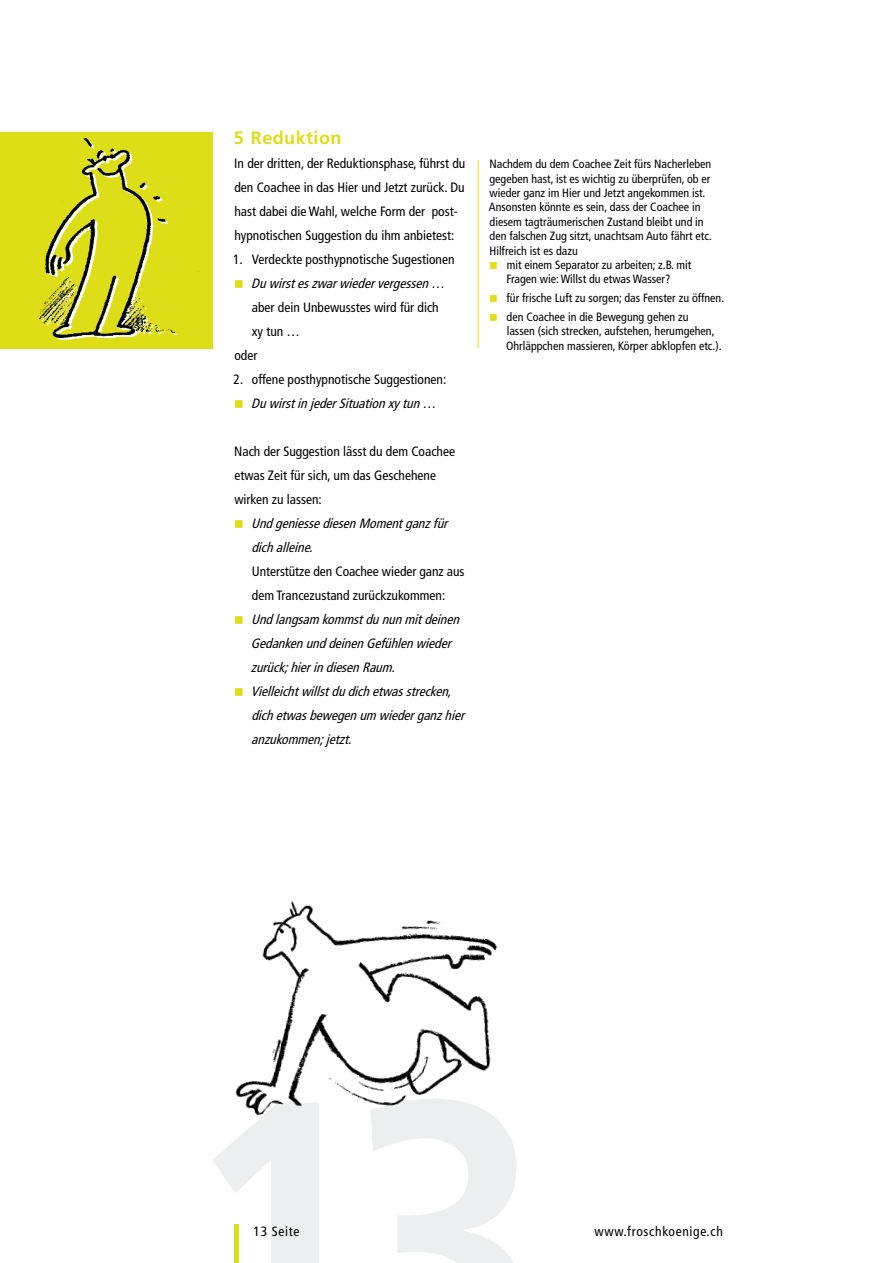
<style>
.page{position:relative;width:893px;height:1263px;background:#fff}
.page>*{position:absolute;margin:0;border:0;box-sizing:border-box;transform-origin:0 0}
.t1{font:700 18px "Frutiger LT Std";letter-spacing:.025em;color:#dede18}
.t2{font:condensed 13.5px/24px "Frutiger LT Std";color:#000}
.t3{font:italic condensed 13.5px/24px "Frutiger LT Std";color:#000}
.t4{font:condensed 13.5px "Frutiger";color:#000}
.t5{font:condensed 13.5px "Frutiger LT Std";letter-spacing:.05em;color:#000}
.t6{font:condensed 12px/18.6px "Frutiger LT Std";color:#000}
</style>
<div class="page">
<hr style="left:478px;top:160px;width:1px;height:188px;background:#dede18">
<div style="left:0;top:132px;width:213px;height:216px;background:#dede18"></div>
<img style="left:28px;top:138px;width:177px;height:211px">
<img style="left:235px;top:901px;width:263px;height:215px">
<div style="left:234px;top:1224px;width:5px;height:39px;background:#dede18"></div>
<h1 class="t1" style="left:234px;top:127px;width:109px">5 Reduktion</h1>
<p class="t2" style="left:234px;top:151px;width:233px">In der dritten, der Reduktionsphase, führst du den Coachee in das Hier und Jetzt zurück. Du hast dabei die Wahl, welche Form der post&shy;hypnotischen Suggestion du ihm anbietest:</p>
<p class="t2" style="left:233px;top:247px;width:223px">1. Verdeckte posthypnotische Sugestionen</p>
<p class="t3" style="left:251px;top:271px;width:199px">Duwirsteszwarwiedervergessen…</p>
<p class="t2" style="left:252px;top:295px;width:188px">aber dein Unbewusstes wird für dich</p>
<p class="t2" style="left:252px;top:319px;width:50px">xy tun …</p>
<p class="t2" style="left:234px;top:343px;width:24px">oder</p>
<p class="t2" style="left:234px;top:367px;width:214px">2. offene posthypnotische Suggestionen:</p>
<p class="t3" style="left:251px;top:391px;width:190px">DuwirstinjederSituationxytun…</p>
<p class="t2" style="left:234px;top:439px;width:222px">Nach der Suggestion lässt du dem Coachee etwas Zeit für sich, um das Geschehene wirken zu lassen:</p>
<p class="t3" style="left:251px;top:511px;width:202px">UndgeniessediesenMomentganzfür dichalleine.</p>
<p class="t2" style="left:252px;top:559px;width:214px">Unterstütze den Coachee wieder ganz aus</p>
<p class="t4" style="left:252px;top:587px;width:195px">dem Trancezustand zurückzukommen:</p>
<p class="t3" style="left:251px;top:607px;width:219px">Undlangsam kommstdununmitdeinen GedankenunddeinenGefühlenwieder zurück;hierindiesenRaum.<br>Vielleichtwillstdudichetwasstrecken, dichetwasbewegenum wiederganzhier anzukommen;jetzt.</p>
<p class="t6" style="left:489px;top:155px;width:223px">Nachdem du dem Coachee Zeit fürs Nacherleben</p>
<p class="t6" style="left:489px;top:169px;width:222px">gegeben hast, ist es wichtig zu überprüfen, ob er</p>
<p class="t6" style="left:490px;top:184px;width:217px">wieder ganz im Hier und Jetzt angekommen ist.</p>
<p class="t6" style="left:489px;top:198px;width:213px">Ansonsten könnte es sein, dass der Coachee in</p>
<p class="t6" style="left:490px;top:212px;width:216px">diesem tagträumerischen Zustand bleibt und in</p>
<p class="t6" style="left:490px;top:227px;width:224px">den falschen Zug sitzt, unachtsam Auto fährt etc.</p>
<p class="t6" style="left:489px;top:241px;width:90px">Hilfreich ist es dazu</p>
<p class="t6" style="left:507px;top:256px;width:186px">mit einem Separator zu arbeiten; z.B. mit</p>
<p class="t6" style="left:506px;top:270px;width:166px">Fragen wie: Willst du etwas Wasser?</p>
<p class="t6" style="left:507px;top:289px;width:219px">für frische Luft zu sorgen; das Fenster zu öffnen. den Coachee in die Bewegung gehen zu</p>
<p class="t6" style="left:506px;top:324px;width:217px;line-height:14.4px">lassen (sich strecken, aufstehen, herumgehen,<br>Ohrläppchen massieren, Körper abklopfen etc.).</p>
<p class="t2" style="left:254px;top:1219px;width:47px">13 Seite</p>
<p class="t5" style="left:595px;top:1223px;width:130px">www.froschkoenige.ch</p>
</div>
